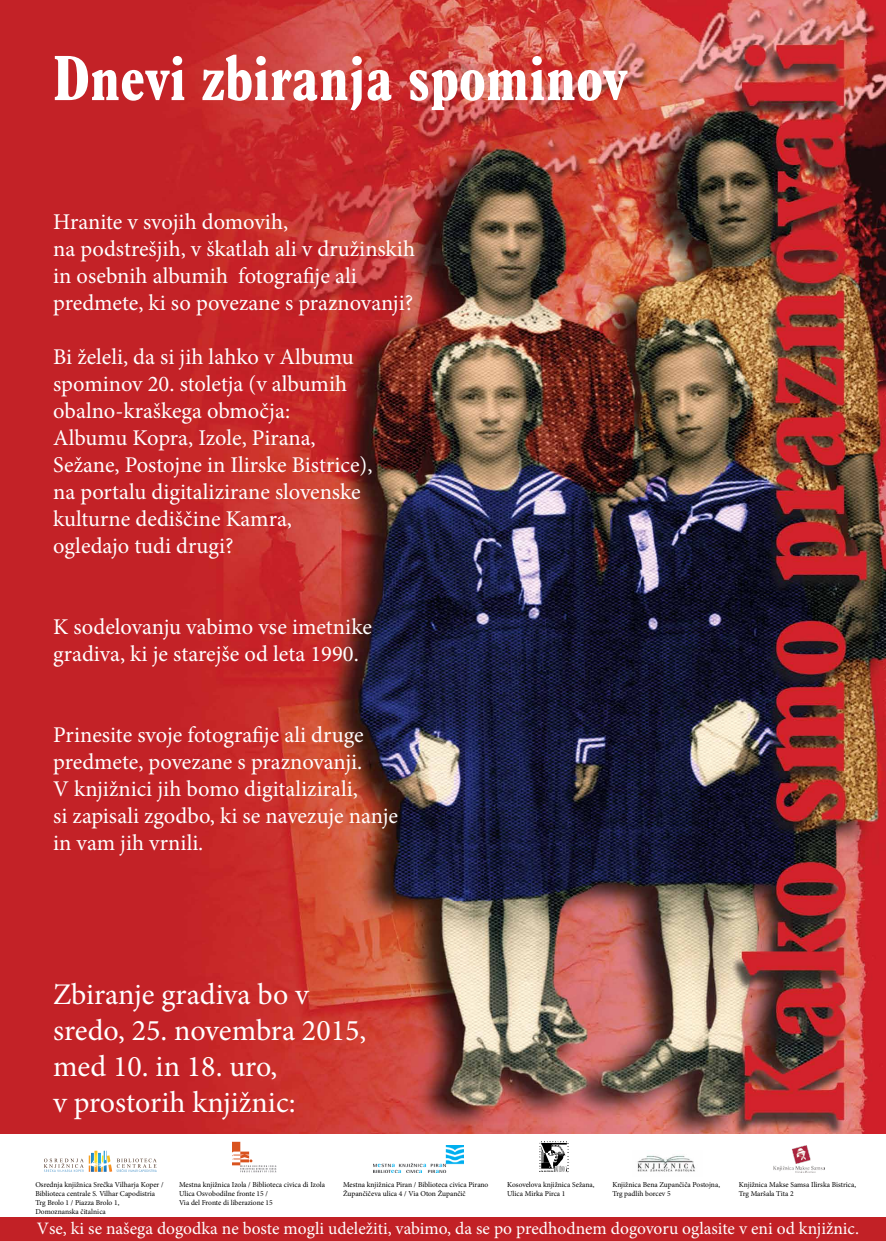
<style>
.page{position:relative;width:886px;height:1241px;background:#fff}
.page>*{position:absolute;margin:0;border:0;box-sizing:border-box;transform-origin:0 0}
.t1{font:700 condensed 61.69px "Aldine 721 BT";color:#fff}
.t2{font:30px/36px "Minion Pro";color:#fff}
.t3{font:22.5px/27px "Minion Pro";color:#fff}
.t4{font:17.44px "Minion Pro";color:#fff}
.t5{font:7.5px/9px "Minion Pro";color:#000}
</style>
<div class="page">
<div style="left:0;top:1217px;width:886px;height:23px;background:#c22126"></div>
<img style="left:0;top:0;width:886px;height:1133px">
<img style="left:373px;top:1145px;width:90px;height:27px">
<img style="left:773px;top:1145px;width:52px;height:27px">
<svg style="left:539px;top:1141px;width:30px;height:31px"></svg>
<img style="left:637px;top:1155px;width:58px;height:17px">
<svg style="left:232px;top:1141px;width:44px;height:31px"></svg>
<svg style="left:44px;top:1150px;width:113px;height:21px"></svg>
<h1 class="t1" style="left:53px;top:37px;width:576px">Dnevi zbiranja spominov</h1>
<p class="t3" style="left:53px;top:208px;width:363px">Hranite v svojih domovih,<br>na podstrešjih, v škatlah ali v družinskih in osebnih albumih fotografije ali predmete, ki so povezane s praznovanji?</p>
<p class="t3" style="left:53px;top:343px;width:321px">Bi želeli, da si jih lahko v Albumu spominov 20. stoletja (v albumih obalno-kraškega območja:<br>Albumu Kopra, Izole, Pirana,<br>Sežane, Postojne in Ilirske Bistrice), na portalu digitalizirane slovenske kulturne dediščine Kamra, ogledajo tudi drugi?</p>
<p class="t3" style="left:53px;top:613px;width:320px">K sodelovanju vabimo vse imetnike gradiva, ki je starejše od leta 1990.</p>
<p class="t3" style="left:53px;top:721px;width:346px">Prinesite svoje fotografije ali druge predmete, povezane s praznovanji.<br>V knjižnici jih bomo digitalizirali,<br>si zapisali zgodbo, ki se navezuje nanje in vam jih vrnili.</p>
<h2 class="t2" style="left:53px;top:976px;width:315px">Zbiranje gradiva bo v sredo, 25. novembra 2015, med 10. in 18. uro,<br>v prostorih knjižnic:</h2>
<p class="t5" style="left:35px;top:1179px;width:130px">Osrednja knjižnica Srečka Vilharja Koper / Biblioteca centrale S. Vilhar Capodistria Trg Brolo 1 / Piazza Brolo 1, Domoznanska čitalnica</p>
<p class="t5" style="left:179px;top:1179px;width:147px">Mestna knjižnica Izola / Biblioteca civica di Izola<br>Ulica Osvobodilne fronte 15 /<br>Via del Fronte di liberazione 15</p>
<p class="t5" style="left:343px;top:1179px;width:147px">Mestna knjižnica Piran / Biblioteca civica Pirano<br>Župančičeva ulica 4 / Via Oton Župančič</p>
<p class="t5" style="left:507px;top:1179px;width:89px">Kosovelova knjižnica Sežana,<br>Ulica Mirka Pirca 1</p>
<p class="t5" style="left:612px;top:1179px;width:109px">Knjižnica Bena Zupančiča Postojna,<br>Trg padlih borcev 5</p>
<p class="t5" style="left:739px;top:1179px;width:119px">Knjižnica Makse Samsa Ilirska Bistrica,<br>Trg Maršala Tita 2</p>
<p class="t4" style="left:37px;top:1216px;width:824px">Vse, ki se našega dogodka ne boste mogli udeležiti, vabimo, da se po predhodnem dogovoru oglasite v eni od knjižnic.</p>
</div>
